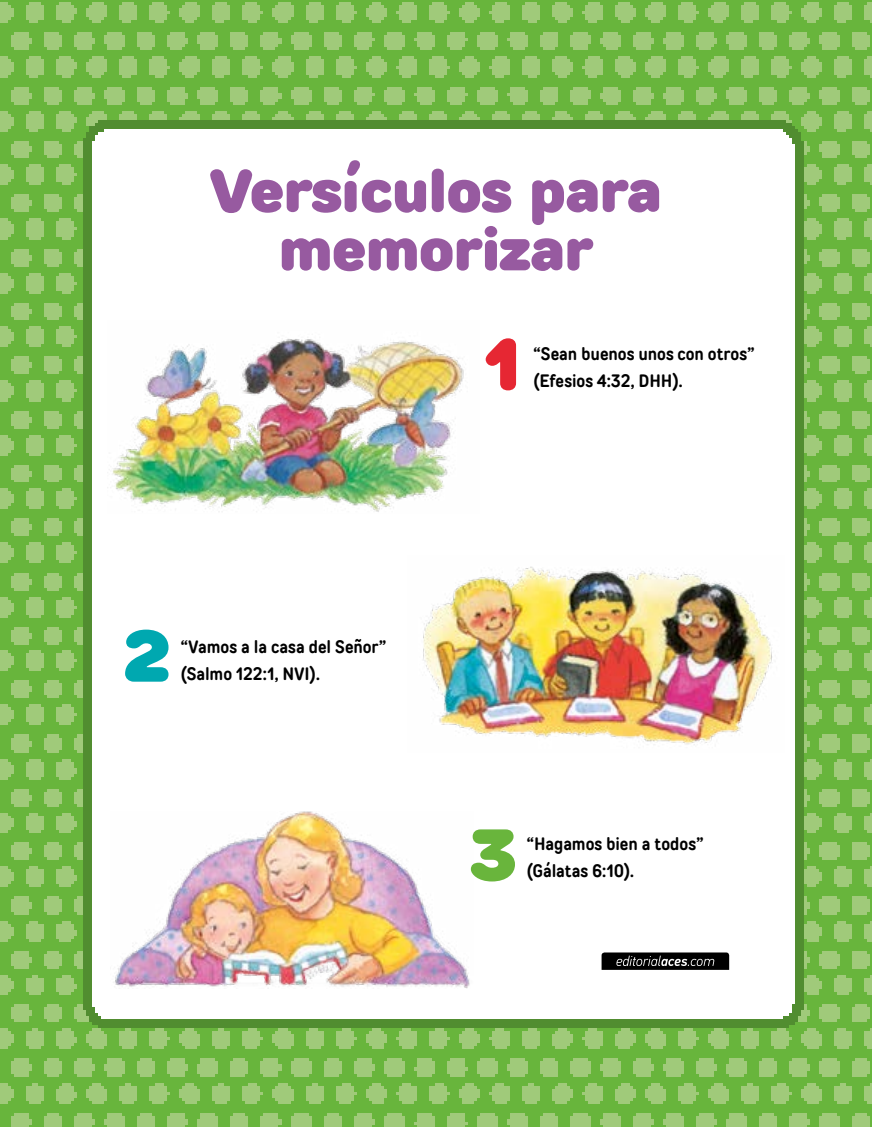
<style>
.page{position:relative;width:872px;height:1127px;background:#fff}
.page>*{position:absolute;margin:0;border:0;box-sizing:border-box;transform-origin:0 0}
.t1{font:900 72.3px "TT Rounds";color:#00a8b0}
.t2{font:900 72.3px "TT Rounds";color:#e62733}
.t3{font:900 72.3px "TT Rounds";color:#69b53c}
.t4{font:900 60px/58.5px "TT Rounds";letter-spacing:-.01em;color:#975aa0;text-align:center}
.t5{font:700 18px/27px "TT Rounds Condensed";letter-spacing:-.005em;color:#000}
</style>
<div class="page">
<img style="left:0;top:0;width:872px;height:1127px">
<img style="left:108px;top:321px;width:371px;height:192px">
<img style="left:407px;top:556px;width:377px;height:196px">
<img style="left:110px;top:811px;width:363px;height:178px">
<svg style="left:601px;top:952px;width:128px;height:52px"></svg>
<h2 class="t4" style="left:210px;top:162px;width:453px">Versículos para memorizar</h2>
<h1 class="t2" style="left:485px;top:314px;width:37px">1</h1>
<p class="t5" style="left:533px;top:340px;width:222px">“Sean buenos unos con otros” (Efesios 4:32, DHH).</p>
<h1 class="t1" style="left:124px;top:606px;width:47px">2</h1>
<p class="t5" style="left:181px;top:633px;width:207px">“Vamos a la casa del Señor” (Salmo 122:1, NVI).</p>
<h1 class="t3" style="left:470px;top:805px;width:48px">3</h1>
<p class="t5" style="left:527px;top:830px;width:178px">“Hagamos bien a todos” (Gálatas 6:10).</p>
</div>
